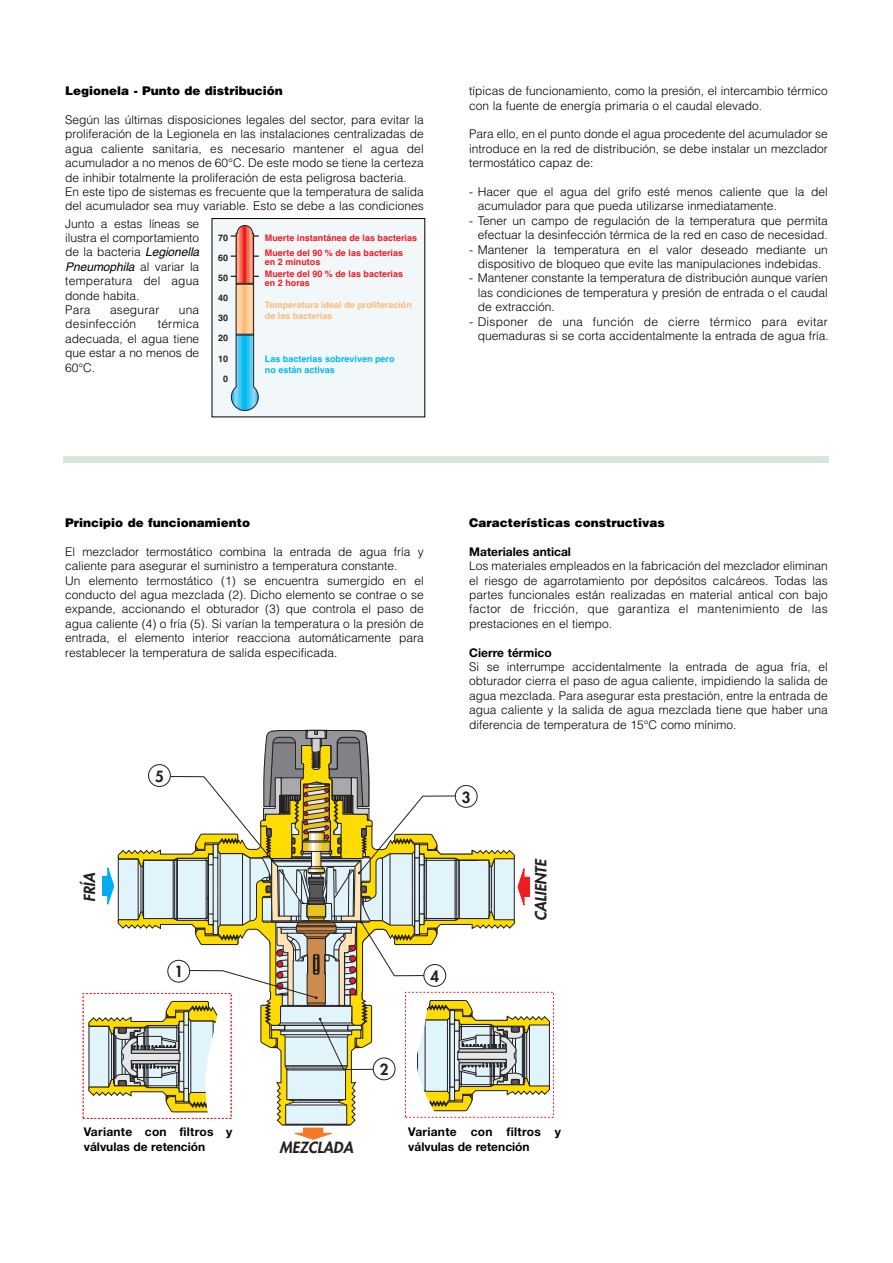
<style>
.page{position:relative;width:893px;height:1263px;background:#fff}
.page>*{position:absolute;margin:0;border:0;box-sizing:border-box;transform-origin:0 0}
.t1{font:italic 800 15px "Futura";color:#231f20}
.t2{font:800 15px "Futura";color:#231f20}
.t3{font:300 12px/14.4px "Helvetica";color:#000}
.t4{font:700 12px/14.4px "Helvetica Neue";color:#000}
.t5{font:900 12px "Helvetica";color:#000}
.t6{font:700 9px/15.3px "Helvetica";color:#ee1d23}
.t7{font:700 9px/10.8px "Helvetica";color:#fcbb74}
.t8{font:700 9px/10.8px "Helvetica";color:#00baf1}
.t9{font:700 9px "Helvetica";color:#231f20}
.s1{font-weight:400;font-style:italic}
</style>
<div class="page">
<div style="left:212px;top:219px;width:213px;height:198px;background:#f2f7fa"></div>
<hr style="left:238px;top:284px;width:2px;height:50px;background:#fedab3">
<hr style="left:240px;top:284px;width:1px;height:50px;background:#fdd2a3">
<hr style="left:241px;top:284px;width:1px;height:50px;background:#fdcb93">
<hr style="left:242px;top:284px;width:2px;height:50px;background:#fcc384">
<hr style="left:244px;top:284px;width:1px;height:50px;background:#fcbb74">
<hr style="left:245px;top:284px;width:1px;height:50px;background:#fcbb74">
<hr style="left:246px;top:284px;width:1px;height:50px;background:#fcc384">
<hr style="left:247px;top:284px;width:2px;height:50px;background:#fdcb93">
<hr style="left:249px;top:284px;width:1px;height:50px;background:#fdd2a3">
<hr style="left:250px;top:284px;width:1px;height:50px;background:#fedab3">
<hr style="left:251px;top:284px;width:1px;height:50px;background:#fdd2a3">
<div style="left:236px;top:284px;width:18px;height:50px;border:1px solid #231f20"></div>
<svg style="left:231px;top:335px;width:28px;height:76px"></svg>
<svg style="left:231px;top:225px;width:28px;height:59px"></svg>
<svg style="left:82px;top:730px;width:468px;height:410px"></svg>
<div style="left:64px;top:456px;width:765px;height:7px;background:#dae5dc"></div>
<p class="t5" style="left:65px;top:84px;width:219px">Legionela - Punto de distribución</p>
<p class="t3" style="left:65px;top:113px;width:360px">Según las últimas disposiciones legales del sector, para evitar la proliferación de la Legionela en las instalaciones centralizadas de agua caliente sanitaria, es necesario mantener el agua del acumulador a no menos de 60°C. De este modo se tiene la certeza de inhibir totalmente la proliferación de esta peligrosa bacteria.<br>En este tipo de sistemas es frecuente que la temperatura de salida del acumulador sea muy variable. Esto se debe a las condiciones</p>
<p class="t3" style="left:65px;top:216px;width:136px">Junto a estas líneas se ilustra el comportamiento de la bacteria <span class="s1">Legionella<br>Pneumophila</span> al variar la temperatura del agua donde habita.<br>Para</p>
<p class="t3" style="left:110px;top:303px;width:51px">asegurar</p>
<p class="t3" style="left:179px;top:303px;width:22px">una</p>
<p class="t3" style="left:65px;top:317px;width:72px">desinfección</p>
<p class="t3" style="left:65px;top:317px;width:136px;text-align:justify;text-indent:93px">térmica adecuada, el agua tiene que estar a no menos de 60°C.</p>
<p class="t9" style="left:218px;top:232px;width:12px">70</p>
<p class="t6" style="left:265px;top:230px;width:154px">Muerte instantánea de las bacterias<br>Muerte del 90 % de las bacterias</p>
<p class="t6" style="left:265px;top:255px;width:140px;line-height:12.6px">en 2 minutos<br>Muerte del 90 % de las bacterias</p>
<p class="t6" style="left:265px;top:276px;width:47px">en 2 horas</p>
<p class="t7" style="left:265px;top:300px;width:148px">Temperatura ideal de proliferación de las bacterias</p>
<p class="t8" style="left:265px;top:354px;width:131px">Las bacterias sobreviven pero no están activas</p>
<p class="t9" style="left:218px;top:252px;width:12px">60</p>
<p class="t9" style="left:218px;top:273px;width:12px">50</p>
<p class="t9" style="left:218px;top:293px;width:12px">40</p>
<p class="t9" style="left:218px;top:313px;width:12px">30</p>
<p class="t9" style="left:218px;top:333px;width:12px">20</p>
<p class="t9" style="left:218px;top:353px;width:12px">10</p>
<p class="t9" style="left:223px;top:373px;width:7px">0</p>
<p class="t3" style="left:469px;top:84px;width:360px">típicas de funcionamiento, como la presión, el intercambio térmico con la fuente de energía primaria o el caudal elevado.</p>
<p class="t3" style="left:469px;top:127px;width:360px;text-align:justify">Para ello, en el punto donde el agua procedente del acumulador se introduce en la red de distribución, se debe instalar un mezclador termostático capaz de:</p>
<p class="t3" style="left:478px;top:185px;width:351px;text-indent:-8px">- Hacer que el agua del grifo esté menos caliente que la del acumulador para que pueda utilizarse inmediatamente.</p>
<p class="t3" style="left:469px;top:213px;width:360px;text-align:right">- Tener un campo de regulación de la temperatura que permita efectuar la desinfección térmica de la red en caso de necesidad.</p>
<p class="t3" style="left:469px;top:242px;width:360px;text-align:center">- Mantener la temperatura en el valor deseado mediante un dispositivo de bloqueo que evite las manipulaciones indebidas.</p>
<p class="t3" style="left:478px;top:271px;width:351px;text-align:justify;text-indent:-8px">- Mantener constante la temperatura de distribución aunque varíen las condiciones de temperatura y presión de entrada o el caudal de extracción.</p>
<p class="t3" style="left:469px;top:314px;width:361px;text-align:right">- Disponer de una función de cierre térmico para evitar quemaduras si se corta accidentalmente la entrada de agua fría.</p>
<p class="t5" style="left:65px;top:516px;width:186px">Principio de funcionamiento</p>
<p class="t3" style="left:65px;top:544px;width:360px">El mezclador termostático combina la entrada de agua fría y caliente para asegurar el suministro a temperatura constante.<br>Un elemento termostático (1) se encuentra sumergido en el conducto del agua mezclada (2). Dicho elemento se contrae o se expande, accionando el obturador (3) que controla el paso de agua caliente (4) o fría (5). Si varían la temperatura o la presión de entrada, el elemento interior reacciona automáticamente para restablecer la temperatura de salida especificada.</p>
<p class="t1" style="left:82px;top:902px;width:31px;rotate:-90deg">FRÍA</p>
<p class="t2" style="left:155px;top:769px;width:10px">5</p>
<p class="t2" style="left:174px;top:965px;width:10px">1</p>
<p class="t2" style="left:430px;top:969px;width:10px">4</p>
<p class="t5" style="left:469px;top:516px;width:197px">Características constructivas</p>
<p class="t4" style="left:469px;top:545px;width:103px">Materiales antical</p>
<p class="t3" style="left:469px;top:559px;width:360px;text-align:justify">Los materiales empleados en la fabricación del mezclador eliminan el riesgo de agarrotamiento por depósitos calcáreos. Todas las partes funcionales están realizadas en material antical con bajo factor de fricción, que garantiza el mantenimiento de las prestaciones en el tiempo.</p>
<p class="t4" style="left:469px;top:646px;width:84px">Cierre térmico</p>
<p class="t3" style="left:469px;top:660px;width:360px;text-align:justify">Si se interrumpe accidentalmente la entrada de agua fría, el obturador cierra el paso de agua caliente, impidiendo la salida de agua mezclada. Para asegurar esta prestación, entre la entrada de agua caliente y la salida de agua mezclada tiene que haber una diferencia de temperatura de 15°C como mínimo.</p>
<p class="t2" style="left:462px;top:790px;width:10px">3</p>
<p class="t1" style="left:534px;top:921px;width:64px;rotate:-90deg">CALIENTE</p>
<p class="t2" style="left:380px;top:1062px;width:10px">2</p>
<p class="t4" style="left:84px;top:1126px;width:150px">Variante con filtros y válvulas de retención</p>
<p class="t1" style="left:280px;top:1140px;width:75px">MEZCLADA</p>
<p class="t4" style="left:408px;top:1126px;width:154px">Variante con filtros y válvulas de retención</p>
</div>
